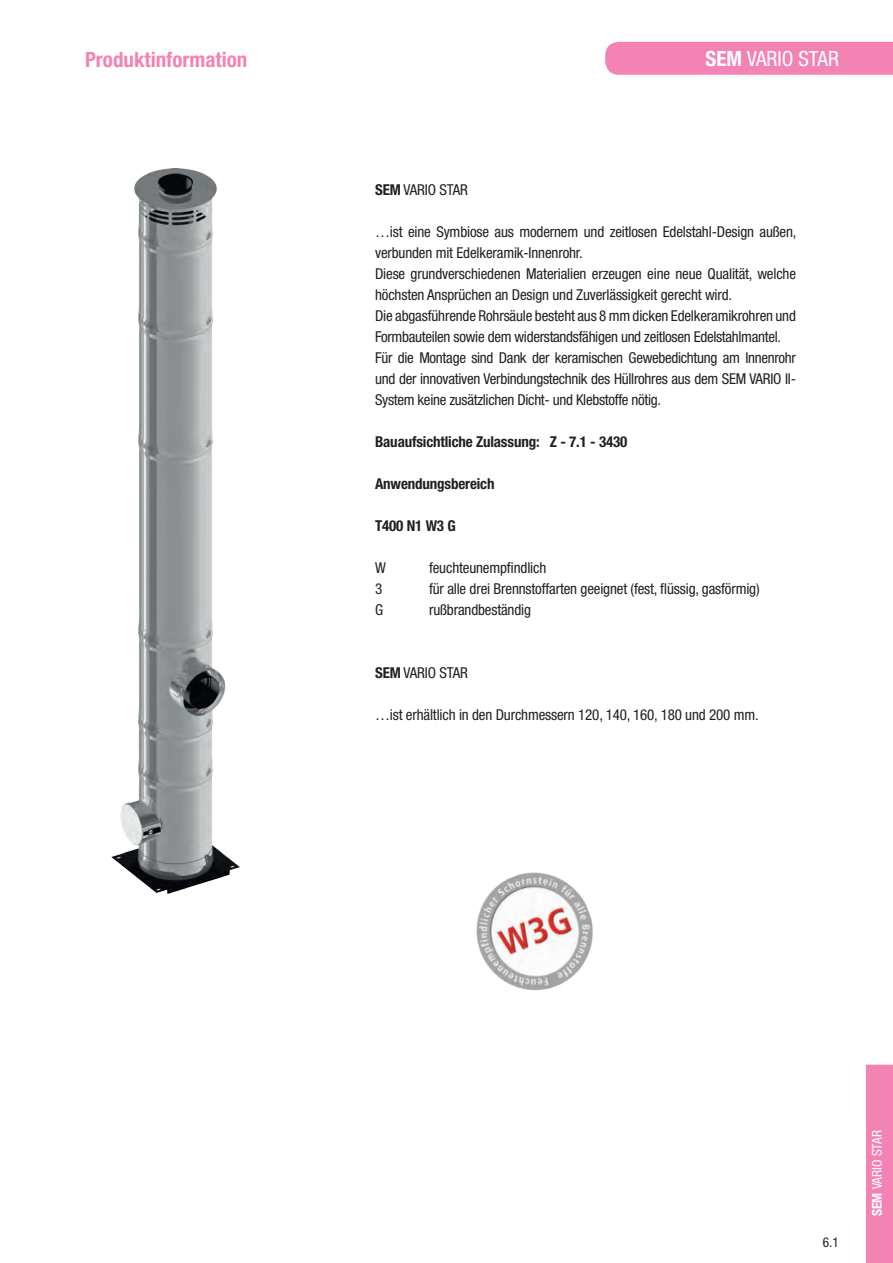
<style>
.page{position:relative;width:893px;height:1263px;background:#fff}
.page>*{position:absolute;margin:0;border:0;box-sizing:border-box;transform-origin:0 0}
.t1{font:700 condensed 21px "Helvetica Neue";color:#f283b3}
.t2{font:condensed 21px "Helvetica Neue";color:#fff}
.t3{font:condensed 15px/21px "Helvetica Neue";letter-spacing:-.01em;color:#231f20}
.t4{font:700 condensed 15px "Helvetica Neue";letter-spacing:-.01em;color:#231f20}
.t5{font:condensed 13.5px "Helvetica Neue";color:#fff}
.t6{font:condensed 13.5px "Helvetica Neue";color:#231f20}
.s1{font-weight:700}
</style>
<div class="page">
<img style="left:111px;top:168px;width:128px;height:725px">
<img style="left:476px;top:872px;width:117px;height:119px">
<div style="left:605px;top:42px;width:288px;height:33px;background:#f283b3"></div>
<div style="left:866px;top:1065px;width:27px;height:198px;background:#f283b3"></div>
<h1 class="t1" style="left:85px;top:47px;width:164px">Produktinformation</h1>
<h1 class="t2" style="left:706px;top:47px;width:135px"><span class="s1">SEM</span> VARIO STAR</h1>
<p class="t3" style="left:375px;top:179px;width:94px"><span class="s1">SEM</span> VARIO STAR</p>
<p class="t3" style="left:375px;top:221px;width:423px">…ist eine Symbiose aus modernem und zeitlosen Edelstahl-Design außen, verbunden mit Edelkeramik-Innenrohr.<br>Diese grundverschiedenen Materialien erzeugen eine neue Qualität, welche höchsten Ansprüchen an Design und Zuverlässigkeit gerecht wird.<br>Die abgasführende Rohrsäule besteht aus 8 mm dicken Edelkeramikrohren und Formbauteilen sowie dem widerstandsfähigen und zeitlosen Edelstahlmantel.<br>Für die Montage sind Dank der keramischen Gewebedichtung am Innenrohr und der innovativen Verbindungstechnik des Hüllrohres aus dem SEM VARIO II-System keine zusätzlichen Dicht- und Klebstoffe nötig.</p>
<p class="t4" style="left:375px;top:432px;width:254px">Bauaufsichtliche Zulassung: Z - 7.1 - 3430</p>
<p class="t4" style="left:375px;top:474px;width:121px">Anwendungsbereich</p>
<p class="t4" style="left:375px;top:516px;width:82px">T400 N1 W3 G</p>
<p class="t3" style="left:375px;top:557px;width:12px">W</p>
<p class="t3" style="left:429px;top:557px;width:119px">feuchteunempfindlich</p>
<p class="t3" style="left:375px;top:578px;width:9px">3</p>
<p class="t3" style="left:429px;top:578px;width:332px">für alle drei Brennstoffarten geeignet (fest, flüssig, gasförmig)</p>
<p class="t3" style="left:375px;top:599px;width:10px">G</p>
<p class="t3" style="left:429px;top:599px;width:104px">rußbrandbeständig</p>
<p class="t3" style="left:375px;top:662px;width:94px"><span class="s1">SEM</span> VARIO STAR</p>
<p class="t3" style="left:375px;top:704px;width:385px">…ist erhältlich in den Durchmessern 120, 140, 160, 180 und 200 mm.</p>
<p class="t6" style="left:823px;top:1234px;width:18px">6.1</p>
<p class="t5" style="left:869px;top:1216px;width:87px;rotate:-90deg"><span class="s1">SEM</span> VARIO STAR</p>
</div>
